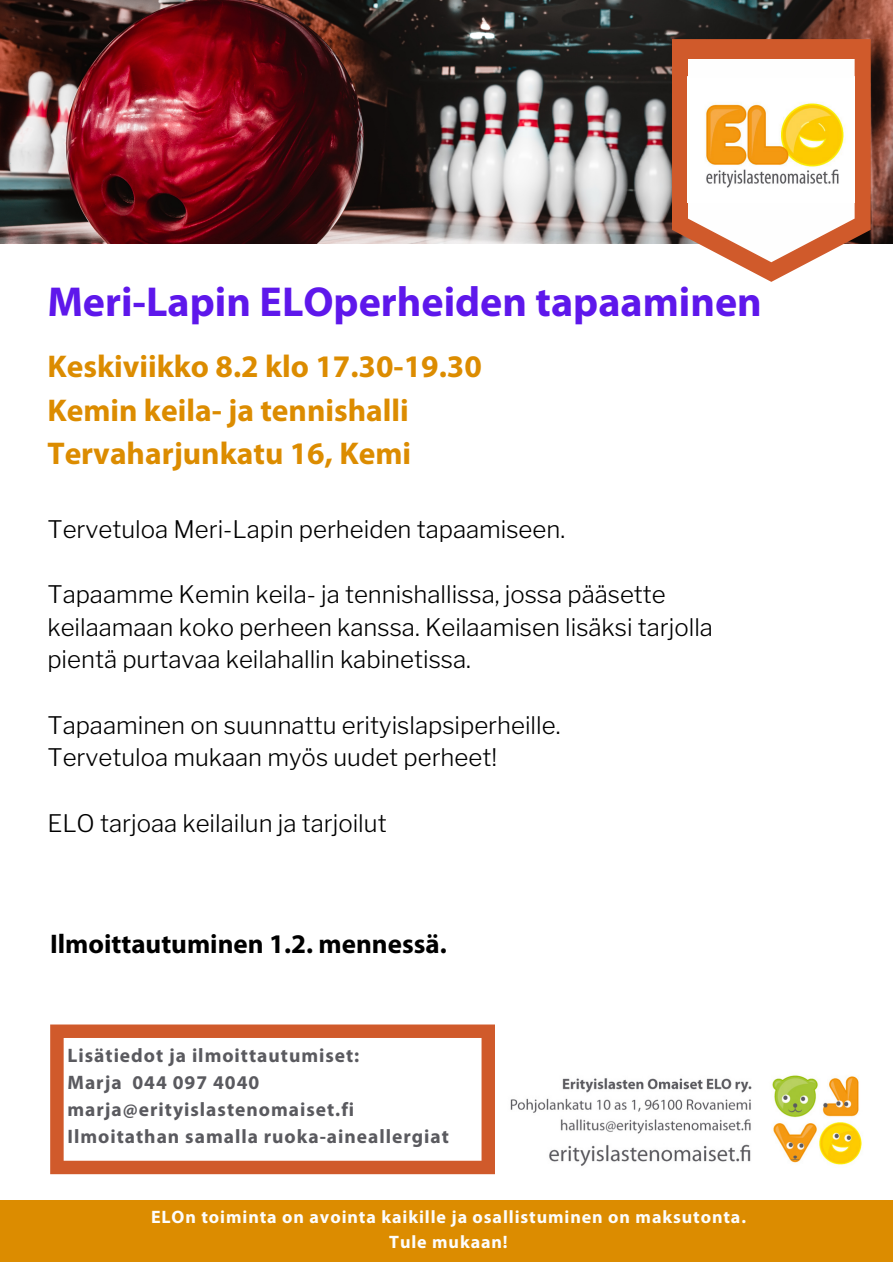
<style>
.page{position:relative;width:893px;height:1263px;background:#fff}
.page>*{position:absolute;margin:0;border:0;box-sizing:border-box;transform-origin:0 0}
.t1{font:700 42px "Myriad Pro";color:#5e17eb}
.t2{font:700 31.5px/43.9px "Myriad Pro";color:#dc8c00}
.t3{font:700 27px "Myriad Pro";color:#000}
.t4{font:300 24px/32.6px "Libre Franklin";color:#000}
.t5{font:700 19.5px/27px "Myriad Pro";letter-spacing:.05em;color:#5a5a5f}
.t6{font:700 18px/24.8px "Myriad Pro";letter-spacing:.05em;color:#fdfdfc;text-align:center}
</style>
<div class="page">
<img style="left:510px;top:1075px;width:352px;height:91px">
<div style="left:0;top:1200px;width:893px;height:62px;background:#dc8c00"></div>
<svg style="left:50px;top:1024px;width:444px;height:150px"></svg>
<img style="left:0;top:0;width:893px;height:243px">
<svg style="left:672px;top:39px;width:198px;height:243px;fill:#d05a2b"></svg>
<svg style="left:688px;top:59px;width:166px;height:203px"></svg>
<div style="left:708px;top:98px;width:126px;height:125px;background:#fefefe;border-radius:50%"></div>
<img style="left:688px;top:77px;width:166px;height:125px">
<h1 class="t1" style="left:47px;top:284px;width:716px">Meri-Lapin ELOperheiden tapaaminen</h1>
<h2 class="t2" style="left:47px;top:347px;width:436px">Keskiviikko 8.2 klo 17.30-19.30<br>Kemin keila- ja tennishalli<br>Tervaharjunkatu 16, Kemi</h2>
<p class="t4" style="left:47px;top:513px;width:519px">Tervetuloa Meri-Lapin perheiden tapaamiseen.</p>
<p class="t4" style="left:47px;top:578px;width:667px">Tapaamme Kemin keila- ja tennishallissa, jossa pääsette keilaamaan koko perheen kanssa. Keilaamisen lisäksi tarjolla pientä purtavaa keilahallin kabinetissa.</p>
<p class="t4" style="left:47px;top:709px;width:514px">Tapaaminen on suunnattu erityislapsiperheille.<br>Tervetuloa mukaan myös uudet perheet!</p>
<p class="t4" style="left:47px;top:806px;width:341px">ELO tarjoaa keilailun ja tarjoilut</p>
<p class="t3" style="left:50px;top:933px;width:398px">Ilmoittautuminen 1.2. mennessä.</p>
<p class="t5" style="left:68px;top:1044px;width:383px">Lisätiedot ja ilmoittautumiset:<br>Marja 044 097 4040 marja@erityislastenomaiset.fi<br>Ilmoitathan samalla ruoka-aineallergiat</p>
<p class="t6" style="left:151px;top:1206px;width:596px">ELOn toiminta on avointa kaikille ja osallistuminen on maksutonta.<br>Tule mukaan!</p>
</div>
